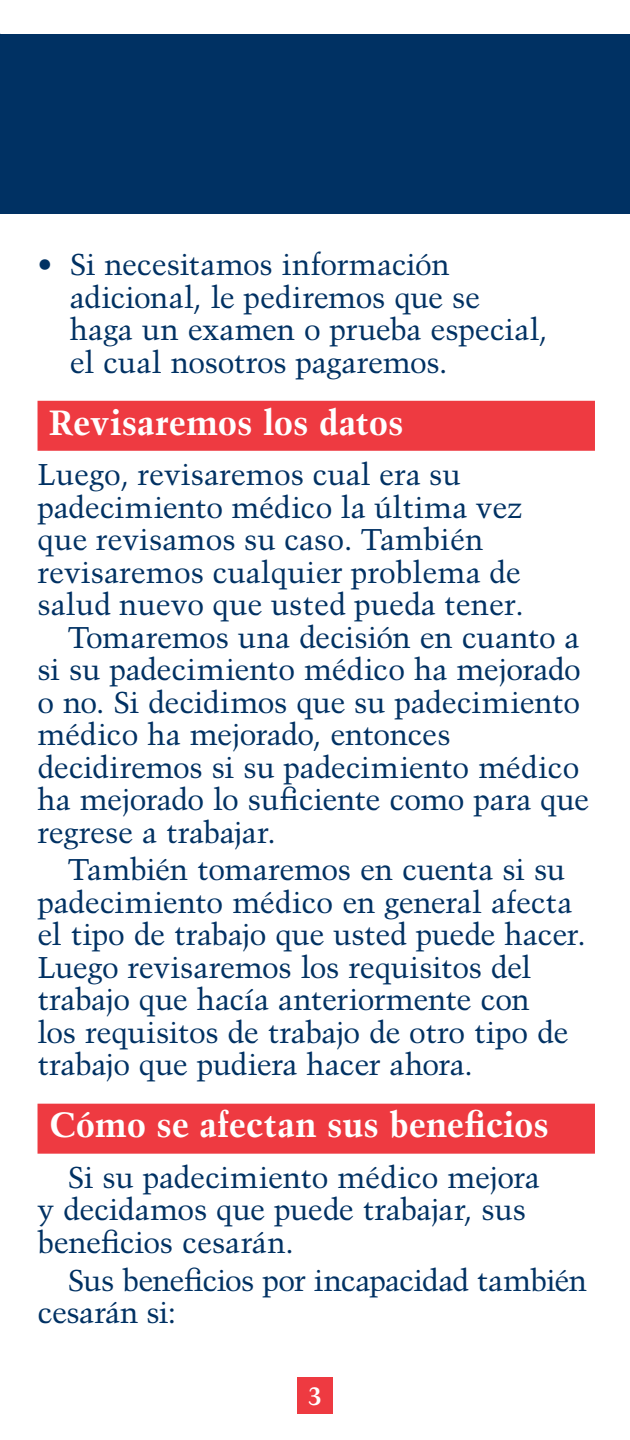
<style>
.page{position:relative;width:630px;height:1440px;background:#fff}
.page>*{position:absolute;margin:0;border:0;box-sizing:border-box;transform-origin:0 0}
.Header1_1line{font:700 35px "Trump Mediaeval";letter-spacing:-.005em;color:#fff}
.paragraph_format{font:30px/32.5px "Trump Mediaeval";letter-spacing:-.01em;color:#003163}
.paragraph_format-2{font:30px/32.5px "Trump Mediaeval";letter-spacing:-.03em;color:#003163}
.t1{font:700 25px "Trump Mediaeval";color:#fff}
</style>
<div class="page">
<div style="left:0;top:34px;width:630px;height:180px;background:#003163"></div>
<div style="left:297px;top:1377px;width:36px;height:36px;background:#ee3a41"></div>
<div style="left:38px;top:401px;width:557px;height:50px;background:#ee3a41"></div>
<div style="left:38px;top:1104px;width:557px;height:50px;background:#ee3a41"></div>
<p class="paragraph_format" style="left:70px;top:248px;width:479px;text-indent:-32px">• Si necesitamos información adicional, le pediremos que se haga un examen o prueba especial, el cual nosotros pagaremos.</p>
<p class="Header1_1line" style="left:49px;top:400px;width:356px">Revisaremos los datos</p>
<p class="paragraph_format" style="left:38px;top:458px;width:488px">Luego, revisaremos cual era su padecimiento médico la última vez que revisamos su caso. También revisaremos cualquier problema de salud nuevo que usted pueda tener.</p>
<p class="paragraph_format" style="left:38px;top:620px;width:553px;text-indent:30px">Tomaremos una decisión en cuanto a si su padecimiento médico ha mejorado o no. Si decidimos que su padecimiento médico ha mejorado, entonces decidiremos si su padecimiento médico ha mejorado lo suficiente como para que regrese a trabajar.</p>
<p class="paragraph_format" style="left:38px;top:853px;width:550px;text-indent:30px">También tomaremos en cuenta si su padecimiento médico en general afecta el tipo de trabajo que usted puede hacer.<br>Luego revisaremos los requisitos del trabajo que hacía anteriormente con<br>los requisitos de trabajo de otro tipo de trabajo que pudiera hacer ahora.</p>
<p class="Header1_1line" style="left:49px;top:1103px;width:502px">Cómo se afectan sus beneficios</p>
<p class="paragraph_format" style="left:38px;top:1161px;width:504px;text-indent:30px">Si su padecimiento médico mejora y decidamos que puede trabajar, sus beneficios cesarán.</p>
<p class="paragraph_format-2" style="left:38px;top:1264px;width:551px;text-indent:30px">Sus beneficios por incapacidad también cesarán si:</p>
<p class="t1" style="left:308px;top:1381px;width:15px">3</p>
</div>
